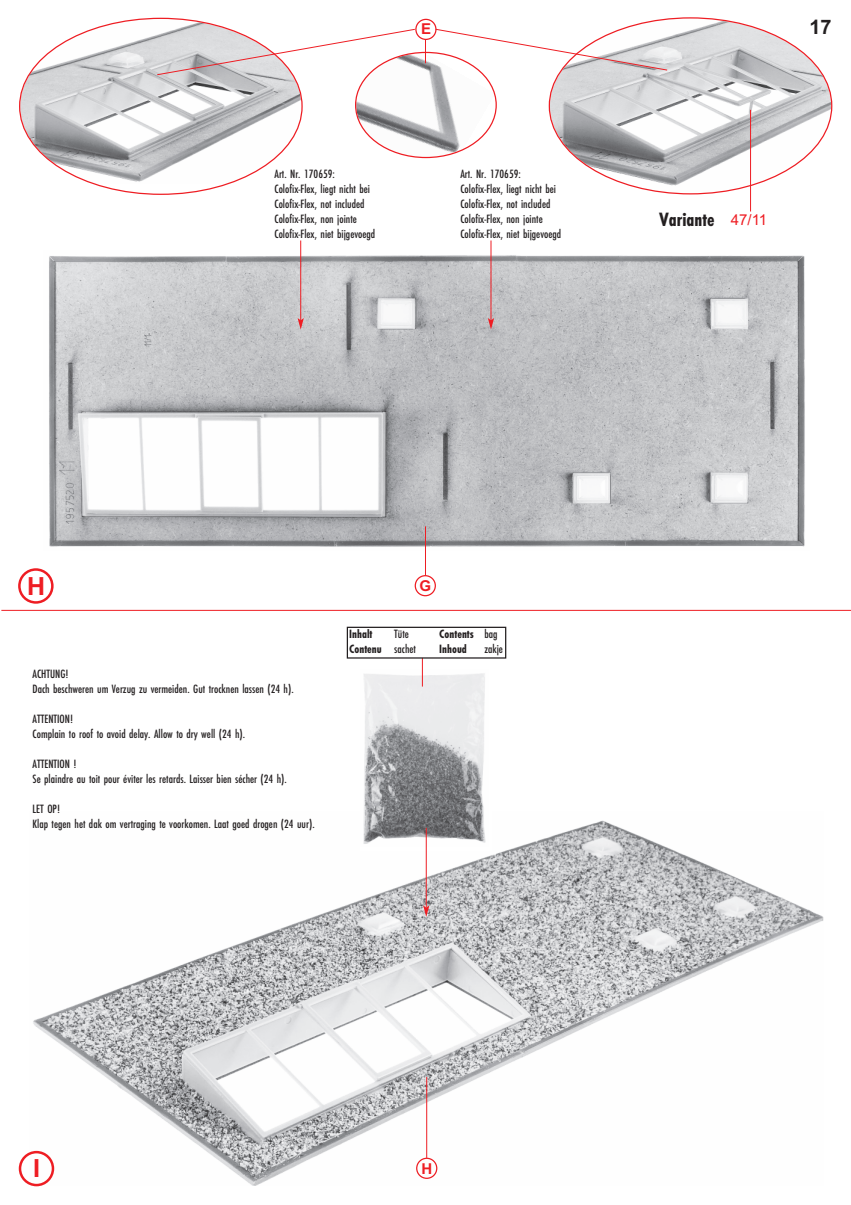
<style>
.page{position:relative;width:851px;height:1205px;background:#fff}
.page>*{position:absolute;margin:0;border:0;box-sizing:border-box;transform-origin:0 0}
.t1{font:700 25px "Arial";color:#ee1d23}
.t2{font:20px "Futura EF Bold Con";color:#231f20}
.t3{font:700 20px "Arial";color:#231f20}
.t4{font:15px "Arial";color:#ee1d23}
.t5{font:700 15px "Arial";color:#ee1d23}
.t6{font:12.5px/15px "Futura EF Medium Con";color:#231f20}
.t7{font:12.5px "Futura EF Bold Con";color:#231f20}
.s1{font-family:"Futura EF Medium Con"}
</style>
<div class="page">
<hr style="left:1px;top:610px;width:849px;height:1px;background:#ee1d23">
<img style="left:33px;top:820px;width:790px;height:365px">
<div style="left:360px;top:669px;width:131px;height:182px;background:#fff"></div>
<img style="left:363px;top:669px;width:123px;height:178px">
<img style="left:49px;top:250px;width:756px;height:297px">
<svg style="left:19px;top:18px;width:257px;height:177px"></svg>
<svg style="left:576px;top:17px;width:256px;height:177px"></svg>
<svg style="left:414px;top:575px;width:22px;height:21px"></svg>
<svg style="left:18px;top:568px;width:36px;height:36px"></svg>
<hr style="left:426px;top:1077px;width:1px;height:81px;background:#ee1d23">
<svg style="left:19px;top:1151px;width:35px;height:35px"></svg>
<svg style="left:416px;top:1157px;width:21px;height:22px"></svg>
<hr style="left:750px;top:110px;width:1px;height:101px;background:#ee1d23">
<hr style="left:425px;top:526px;width:1px;height:50px;background:#ee1d23">
<svg style="left:422px;top:658px;width:1px;height:28px"></svg>
<svg style="left:156px;top:19px;width:511px;height:139px"></svg>
<hr style="left:426px;top:828px;width:1px;height:79px;background:#ee1d23">
<svg style="left:423px;top:905px;width:6px;height:12px"></svg>
<hr style="left:300px;top:240px;width:1px;height:80px;background:#ee1d23">
<svg style="left:297px;top:318px;width:7px;height:12px"></svg>
<hr style="left:490px;top:240px;width:1px;height:80px;background:#ee1d23">
<svg style="left:488px;top:318px;width:6px;height:12px"></svg>
<div style="left:347px;top:627px;width:159px;height:31px;border:1px solid #231f20"></div>
<p class="t5" style="left:421px;top:20px;width:12px">E</p>
<p class="t6" style="left:274px;top:167px;width:102px">Art. Nr. 170659:<br>Colofix-Flex, liegt nicht bei<br>Colofix-Flex, not included<br>Colofix-Flex, non jointe<br>Colofix-Flex, niet bijgevoegd</p>
<p class="t6" style="left:460px;top:167px;width:102px">Art. Nr. 170659:<br>Colofix-Flex, liegt nicht bei<br>Colofix-Flex, not included<br>Colofix-Flex, non jointe<br>Colofix-Flex, niet bijgevoegd</p>
<h2 class="t3" style="left:809px;top:15px;width:24px">17</h2>
<h2 class="t2" style="left:659px;top:211px;width:57px">Variante</h2>
<p class="t4" style="left:730px;top:211px;width:38px">47/11</p>
<h1 class="t1" style="left:27px;top:572px;width:20px">H</h1>
<p class="t5" style="left:419px;top:577px;width:13px">G</p>
<p class="t6" style="left:33px;top:667px;width:262px">ACHTUNG!<br>Dach beschweren um Verzug zu vermeiden. Gut trocknen lassen (24 h).</p>
<p class="t6" style="left:33px;top:712px;width:214px">ATTENTION!<br>Complain to roof to avoid delay. Allow to dry well (24 h).</p>
<p class="t6" style="left:33px;top:757px;width:256px">ATTENTION !<br>Se plaindre au toit pour éviter les retards. Laisser bien sécher (24 h).</p>
<p class="t6" style="left:33px;top:802px;width:283px">LET OP!<br>Klap tegen het dak om vertraging te voorkomen. Laat goed drogen (24 uur).</p>
<p class="t7" style="left:349px;top:629px;width:25px">Inhalt</p>
<p class="t6" style="left:394px;top:627px;width:16px">Tüte</p>
<p class="t7" style="left:439px;top:629px;width:60px">Contents <span class="s1">bag</span></p>
<p class="t7" style="left:349px;top:644px;width:68px">Contenu <span class="s1">sachet</span></p>
<p class="t7" style="left:439px;top:644px;width:29px">Inhoud</p>
<p class="t6" style="left:484px;top:642px;width:20px">zakje</p>
<h1 class="t1" style="left:33px;top:1154px;width:8px">I</h1>
<p class="t5" style="left:421px;top:1159px;width:12px">H</p>
</div>
